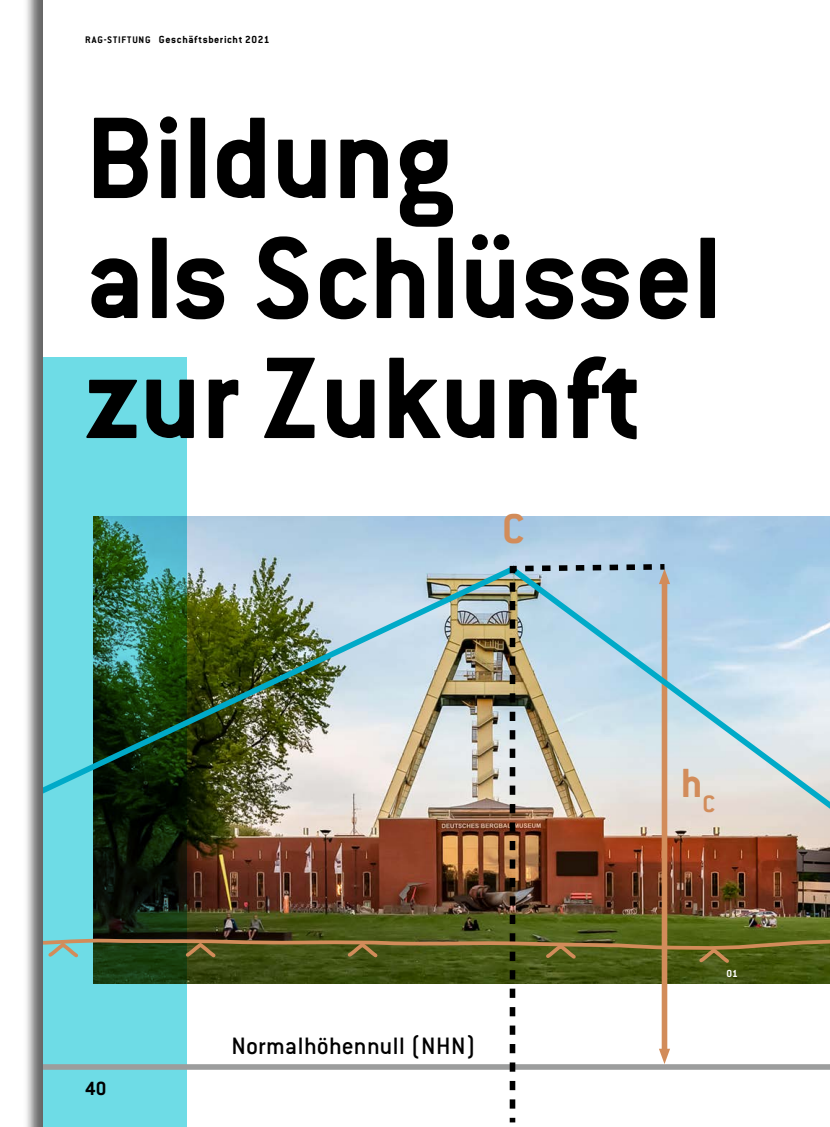
<style>
.page{position:relative;width:830px;height:1127px;background:#fff}
.page>*{position:absolute;margin:0;border:0;box-sizing:border-box;transform-origin:0 0}
.t1{font:700 127.5px/120px "Conduit ITC Pro";color:#000}
.t2{font:700 45.75px "Conduit ITC Pro";color:#d28c5a}
.t3{font:700 44.7px "Conduit ITC Pro";color:#d28c5a}
.t4{font:500 26.1px "Conduit ITC Pro";letter-spacing:.005em;color:#000}
.t5{font:700 21px "Conduit ITC Pro";color:#000}
.t6{font:700 11.25px "Conduit ITC Pro";letter-spacing:.055em;color:#000}
.t7{font:700 11.25px "Conduit ITC Pro";color:#fff}
.s1{font-size:10.5px}
</style>
<div class="page">
<img style="left:186px;top:517px;width:643px;height:44px">
<svg style="left:63px;top:357px;width:123px;height:770px;background:#67d1d8"></svg>
<img style="left:63px;top:561px;width:766px;height:552px">
<div style="left:0;top:0;width:63px;height:1127px;background:#000;opacity:.6"></div>
<p class="t6" style="left:85px;top:32px;width:186px"><span class="s1">RAG-STIFTUNG</span> Geschäftsbericht 2021</p>
<h1 class="t1" style="left:85px;top:97px;width:638px">Bildung<br>als Schlüssel zur Zukunft</h1>
<h2 class="t2" style="left:502px;top:502px;width:24px">C</h2>
<h3 class="t5" style="left:85px;top:1076px;width:23px">40</h3>
<h3 class="t4" style="left:231px;top:1031px;width:246px">Normalhöhennull (NHN)</h3>
<h3 class="t3" style="left:680px;top:757px;width:36px">h<sub>C</sub></h3>
<p class="t7" style="left:726px;top:966px;width:13px">01</p>
</div>
